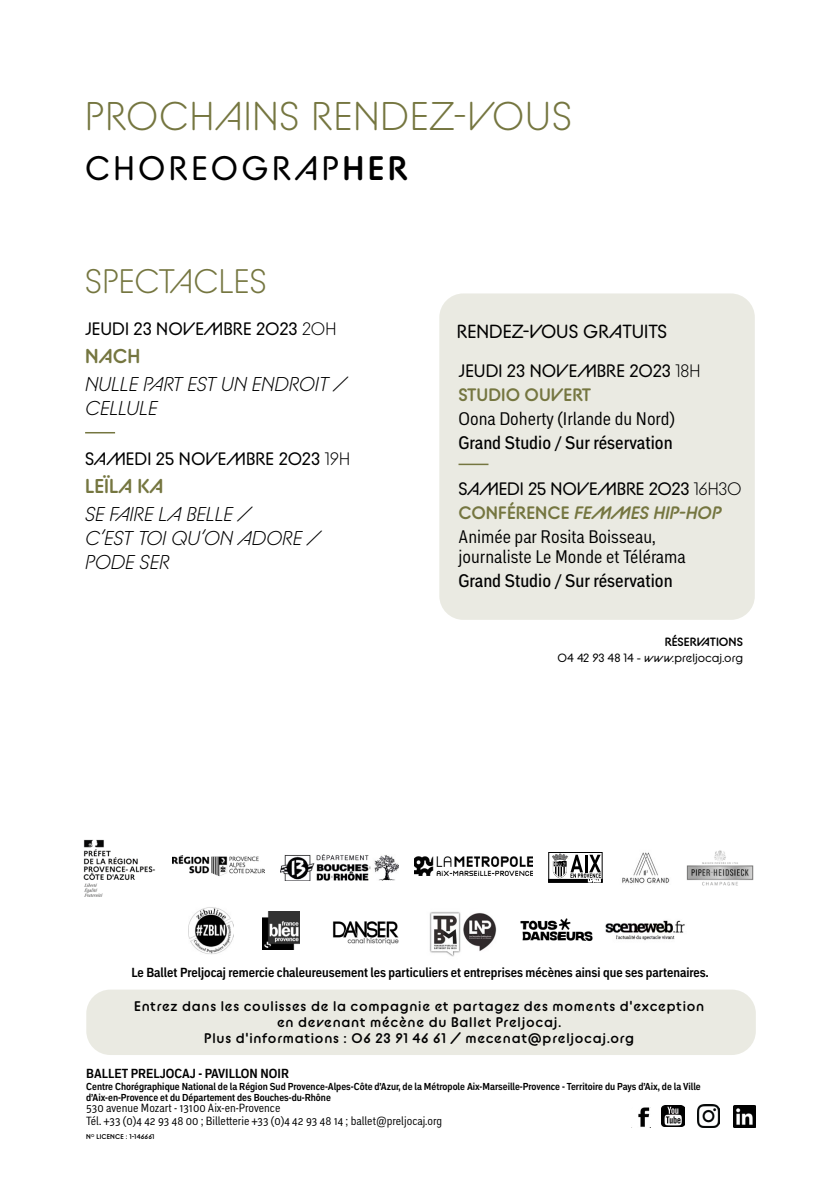
<style>
.page{position:relative;width:840px;height:1191px;background:#fff}
.page>*{position:absolute;margin:0;border:0;box-sizing:border-box;transform-origin:0 0}
.t1{font:40px "BC Alphapipe L";letter-spacing:.02em;color:#757640}
.t2{font:34px "BC Alphapipe RB";letter-spacing:.1em;color:#000}
.t3{font:34px "BC Alphapipe L";color:#757640}
.t4{font:italic 20px/24px "BC Alphapipe L";color:#000}
.t5{font:700 20px "BC Alphapipe TSB";color:#757640}
.t6{font:19px "BC Alphapipe RB";color:#000}
.t7{font:18px "BC Alphapipe RB";color:#000}
.t8{font:condensed 18px/20px "Embarcadero MVB Pro";color:#000}
.t9{font:500 condensed 18px "Embarcadero MVB Pro";color:#000}
.t10{font:italic 700 18px "BC Alphapipe TSB";color:#757640}
.t11{font:700 18px "BC Alphapipe TSB";color:#757640}
.t12{font:700 14px/16px "BC Alphapipe TSB";letter-spacing:.055em;color:#000;text-align:center}
.t13{font:700 condensed 13px "Embarcadero MVB Pro";color:#000}
.t14{font:12px "BC Alphapipe RB";color:#000}
.t15{font:700 12px "BC Alphapipe TSB";color:#000}
.t16{font:condensed 11.8px/12.6px "Embarcadero MVB Pro";color:#000}
.t17{font:700 condensed 10px/11.4px "Embarcadero MVB Pro";color:#000}
.t18{font:700 7px "BC Alphapipe TSB";letter-spacing:.02em;color:#000}
.s1{font-family:"BC Alphapipe TSB";font-weight:700}
.s2{font-family:"BC Alphapipe L"}
.s3{font-style:normal}
</style>
<div class="page">
<div style="left:86px;top:989px;width:669px;height:66px;background:#eaeae2;border-radius:24px"></div>
<img style="left:661px;top:1105px;width:22px;height:21px">
<img style="left:697px;top:1104px;width:22px;height:23px">
<img style="left:638px;top:1107px;width:12px;height:20px">
<img style="left:733px;top:1105px;width:22px;height:22px">
<img style="left:188px;top:907px;width:45px;height:47px">
<img style="left:262px;top:911px;width:37px;height:38px">
<img style="left:332px;top:921px;width:67px;height:24px">
<img style="left:520px;top:918px;width:73px;height:23px">
<img style="left:429px;top:912px;width:68px;height:45px">
<img style="left:605px;top:920px;width:80px;height:21px">
<img style="left:172px;top:855px;width:92px;height:22px">
<img style="left:280px;top:854px;width:118px;height:27px">
<div style="left:548px;top:852px;width:54px;height:30px;border:1px solid #000"></div>
<div style="left:548px;top:879px;width:54px;height:3px;border:1px solid #000"></div>
<svg style="left:551px;top:853px;width:49px;height:29px"></svg>
<img style="left:622px;top:852px;width:48px;height:32px">
<img style="left:686px;top:850px;width:68px;height:36px">
<img style="left:414px;top:856px;width:118px;height:19px">
<img style="left:83px;top:839px;width:72px;height:58px">
<hr style="left:85px;top:432px;width:30px;height:1px;background:#757640">
<div style="left:439px;top:293px;width:315px;height:327px;background:#eaeae2;border-radius:24px"></div>
<hr style="left:458px;top:463px;width:30px;height:2px;background:#757640">
<h1 class="t1" style="left:85px;top:92px;width:488px">PROCHAINS RENDEZ-VOUS</h1>
<h2 class="t2" style="left:85px;top:147px;width:324px">CHOREOGRAP<span class="s1">HER</span></h2>
<h2 class="t3" style="left:85px;top:261px;width:183px">SPECTACLES</h2>
<h3 class="t7" style="left:85px;top:318px;width:252px">JEUDI 23 NOVEMBRE 2023 <span class="s2">20H</span></h3>
<h3 class="t5" style="left:85px;top:343px;width:57px">NACH</h3>
<h3 class="t4" style="left:85px;top:372px;width:263px">NULLE PART EST UN ENDROIT /<br>CELLULE</h3>
<h3 class="t7" style="left:85px;top:447px;width:266px">SAMEDI 25 NOVEMBRE 2023 <span class="s2">19H</span></h3>
<h3 class="t5" style="left:85px;top:473px;width:80px">LEÏLA KA</h3>
<h3 class="t4" style="left:85px;top:501px;width:237px">SE FAIRE LA BELLE /<br>C’EST TOI QU’ON ADORE /<br>PODE SER</h3>
<h3 class="t6" style="left:456px;top:319px;width:212px">RENDEZ-VOUS GRATUITS</h3>
<h3 class="t7" style="left:458px;top:359px;width:243px">JEUDI 23 NOVEMBRE 2023 <span class="s2">18H</span></h3>
<h3 class="t11" style="left:458px;top:383px;width:134px">STUDIO OUVERT</h3>
<h3 class="t8" style="left:458px;top:408px;width:218px">Oona Doherty (Irlande du Nord)</h3>
<h3 class="t9" style="left:458px;top:430px;width:215px">Grand Studio / Sur réservation</h3>
<h3 class="t7" style="left:458px;top:477px;width:284px">SAMEDI 25 NOVEMBRE 2023 <span class="s2">16H30</span></h3>
<h3 class="t10" style="left:458px;top:501px;width:264px"><span class="s3">CONFÉRENCE</span> FEMMES HIP-HOP</h3>
<h3 class="t8" style="left:458px;top:526px;width:229px">Animée par Rosita Boisseau, journaliste Le Monde et Télérama</h3>
<h3 class="t9" style="left:458px;top:568px;width:215px">Grand Studio / Sur réservation</h3>
<p class="t15" style="left:664px;top:634px;width:80px">RÉSERVATIONS</p>
<p class="t14" style="left:557px;top:650px;width:187px">04 42 93 48 14 - www.preljocaj.org</p>
<h3 class="t13" style="left:131px;top:963px;width:578px">Le Ballet Preljocaj remercie chaleureusement les particuliers et entreprises mécènes ainsi que ses partenaires.</h3>
<h3 class="t12" style="left:134px;top:997px;width:571px">Entrez dans les coulisses de la compagnie et partagez des moments d'exception en devenant mécène du Ballet Preljocaj.<br>Plus d'informations : 06 23 91 46 61 / mecenat@preljocaj.org</h3>
<h3 class="t13" style="left:86px;top:1064px;width:204px">BALLET PRELJOCAJ - PAVILLON NOIR</h3>
<p class="t17" style="left:86px;top:1080px;width:615px">Centre Chorégraphique National de la Région Sud Provence-Alpes-Côte d’Azur, de la Métropole Aix-Marseille-Provence - Territoire du Pays d’Aix, de la Ville d’Aix-en-Provence et du Département des Bouches-du-Rhône</p>
<p class="t16" style="left:86px;top:1101px;width:357px">530 avenue Mozart - 13100 Aix-en-Provence<br>Tél. +33 (0)4 42 93 48 00 ; Billetterie +33 (0)4 42 93 48 14 ; ballet@preljocaj.org</p>
<p class="t18" style="left:86px;top:1132px;width:70px">N<sup>O</sup> LICENCE : 1-146661</p>
</div>
